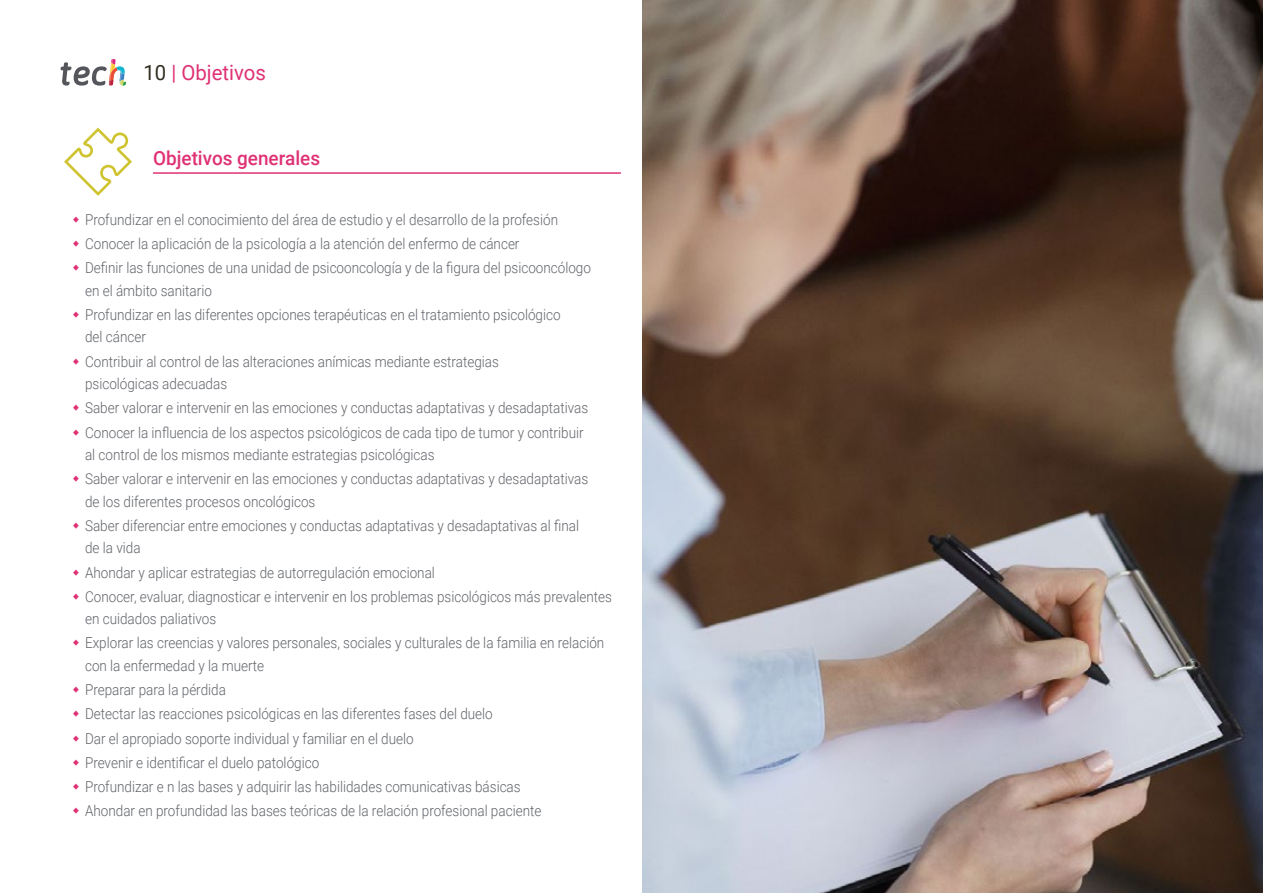
<style>
.page{position:relative;width:1263px;height:893px;background:#fff}
.page>*{position:absolute;margin:0;border:0;box-sizing:border-box;transform-origin:0 0}
.t1{font:21px "Roboto";color:#df3174}
.t2{font:500 19.5px "Roboto";color:#df3174}
.t3{font:300 15px/24.2px "Roboto";color:#61646a;scale:.9 1}
.s1{color:#312e20}
</style>
<div class="page">
<hr style="left:153px;top:173px;width:468px;height:1px;background:#df3174">
<svg style="left:64px;top:128px;width:68px;height:68px"></svg>
<img style="left:642px;top:0;width:621px;height:893px">
<svg style="left:61px;top:59px;width:65px;height:27px"></svg>
<h1 class="t1" style="left:144px;top:57px;width:124px"><span class="s1">10</span> | Objetivos</h1>
<h2 class="t2" style="left:153px;top:144px;width:169px">Objetivos generales</h2>
<p class="t3" style="left:85px;top:207px;width:564px">Profundizar en el conocimiento del área de estudio y el desarrollo de la profesión<br>Conocer la aplicación de la psicología a la atención del enfermo de cáncer<br>Definir las funciones de una unidad de psicooncología y de la figura del psicooncólogo</p>
<p class="t3" style="left:85px;top:278px;width:530px">en el ámbito sanitario<br>Profundizar en las diferentes opciones terapéuticas en el tratamiento psicológico</p>
<p class="t3" style="left:85px;top:324px;width:461px">del cáncer<br>Contribuir al control de las alteraciones anímicas mediante estrategias</p>
<p class="t3" style="left:85px;top:371px;width:561px">psicológicas adecuadas<br>Saber valorar e intervenir en las emociones y conductas adaptativas y desadaptativas<br>Conocer la influencia de los aspectos psicológicos de cada tipo de tumor y contribuir</p>
<p class="t3" style="left:85px;top:442px;width:561px">al control de los mismos mediante estrategias psicológicas<br>Saber valorar e intervenir en las emociones y conductas adaptativas y desadaptativas</p>
<p class="t3" style="left:85px;top:489px;width:550px">de los diferentes procesos oncológicos<br>Saber diferenciar entre emociones y conductas adaptativas y desadaptativas al final</p>
<p class="t3" style="left:85px;top:535px;width:587px">de la vida<br>Ahondar y aplicar estrategias de autorregulación emocional<br>Conocer, evaluar, diagnosticar e intervenir en los problemas psicológicos más prevalentes</p>
<p class="t3" style="left:85px;top:606px;width:578px">en cuidados paliativos<br>Explorar las creencias y valores personales, sociales y culturales de la familia en relación</p>
<p class="t3" style="left:85px;top:653px;width:508px">con la enfermedad y la muerte<br>Preparar para la pérdida<br>Detectar las reacciones psicológicas en las diferentes fases del duelo<br>Dar el apropiado soporte individual y familiar en el duelo<br>Prevenir e identificar el duelo patológico<br>Profundizar e n las bases y adquirir las habilidades comunicativas básicas Ahondar en profundidad las bases teóricas de la relación profesional paciente</p>
</div>
